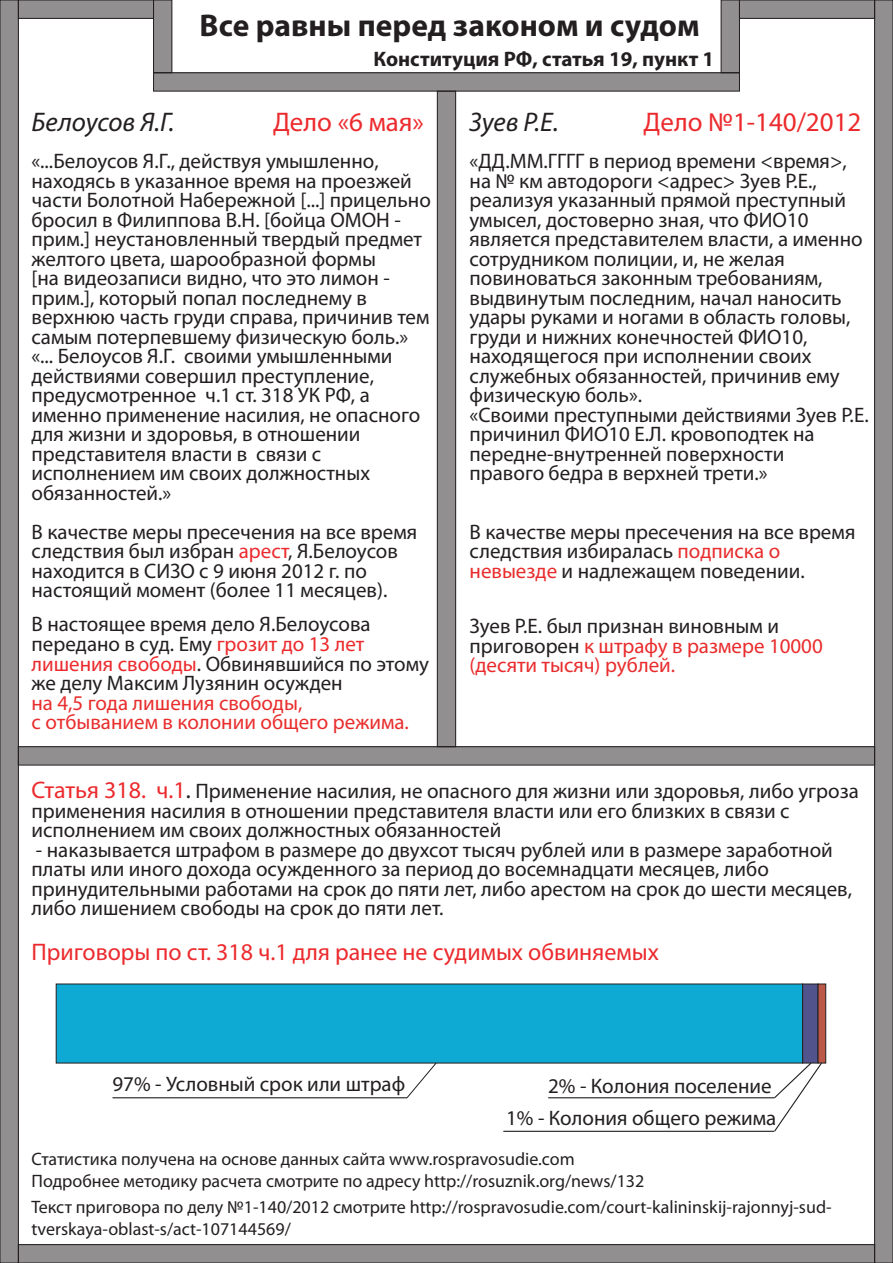
<style>
.page{position:relative;width:893px;height:1263px;background:#fff}
.page>*{position:absolute;margin:0;border:0;box-sizing:border-box;transform-origin:0 0}
.t1{font:700 31.5px "Myriad Pro";color:#231f20}
.t2{font:27px "Myriad Pro";color:#ec2a2d}
.t3{font:italic 27px "Myriad Pro";color:#231f21}
.t4{font:24px "Myriad Pro";color:#ec2a2d}
.t5{font:21px/19.5px "Myriad Pro";color:#231f20}
.t6{font:21px/19.5px "Myriad Pro";color:#e92c2d}
.t7{font:21px/19.5px "Myriad Pro";color:#e82e2d}
.t8{font:700 21px "Myriad Pro";color:#231f20}
.t9{font:18px/21.6px "Myriad Pro";color:#231f20}
.s1{color:#252122}
.s2{color:#ec2a2d}
.s3{color:#e92c2d}
.s4{color:#231f20}
.s5{font-size:24px;color:#ec2a2d}
.s6{font-size:24px}
</style>
<div class="page">
<div style="left:154px;top:0;width:18px;height:73px;background:#918f90"></div>
<div style="left:153px;top:0;width:19px;height:73px;border:1px solid #231f20"></div>
<div style="left:721px;top:0;width:18px;height:73px;background:#918f90"></div>
<div style="left:721px;top:0;width:19px;height:73px;border:1px solid #231f20"></div>
<div style="left:154px;top:73px;width:585px;height:18px;background:#918f90"></div>
<div style="left:18px;top:747px;width:857px;height:18px;background:#918f90"></div>
<div style="left:18px;top:746px;width:857px;height:19px;border:1px solid #231f20"></div>
<div style="left:437px;top:91px;width:19px;height:656px;background:#918f90"></div>
<div style="left:437px;top:91px;width:19px;height:656px;border:1px solid #231f20"></div>
<div style="left:0;top:0;width:18px;height:1263px;background:#918f90"></div>
<div style="left:0;top:0;width:19px;height:1263px;border:1px solid #231f20"></div>
<div style="left:875px;top:0;width:18px;height:1263px;background:#918f90"></div>
<div style="left:874px;top:0;width:19px;height:1263px;border:1px solid #231f20"></div>
<div style="left:18px;top:0;width:136px;height:18px;background:#918f8f"></div>
<div style="left:18px;top:0;width:136px;height:19px;border:1px solid #231f20"></div>
<div style="left:739px;top:0;width:136px;height:18px;background:#918f90"></div>
<div style="left:739px;top:0;width:136px;height:19px;border:1px solid #231f20"></div>
<div style="left:18px;top:1244px;width:857px;height:19px;background:#918f90"></div>
<div style="left:18px;top:1244px;width:857px;height:19px;border:1px solid #231f20"></div>
<div style="left:56px;top:983px;width:747px;height:80px;background:#0eaad3"></div>
<div style="left:802px;top:983px;width:16px;height:80px;background:#51548c;border:1px solid #231f20"></div>
<div style="left:818px;top:983px;width:8px;height:80px;background:#bc5847;border:1px solid #231f20"></div>
<hr style="left:112px;top:1097px;width:295px;height:1px;background:#231f20">
<hr style="left:548px;top:1097px;width:226px;height:1px;background:#231f20">
<hr style="left:503px;top:1131px;width:271px;height:1px;background:#231f20">
<svg style="left:773px;top:1061px;width:50px;height:71px"></svg>
<svg style="left:406px;top:1062px;width:31px;height:37px"></svg>
<h1 class="t1" style="left:200px;top:5px;width:502px">Все равны перед законом и судом</h1>
<p class="t8" style="left:374px;top:45px;width:342px">Конституция РФ, статья 19, пункт 1</p>
<p class="t3" style="left:32px;top:105px;width:145px">Белоусов Я.Г.</p>
<p class="t5" style="left:32px;top:151px;width:401px">«...Белоусов Я.Г., действуя умышленно, находясь в указанное время на проезжей части Болотной Набережной [...] прицельно бросил в Филиппова В.Н. [бойца ОМОН - прим.] неустановленный твердый предмет желтого цвета, шарообразной формы<br>[на видеозаписи видно, что это лимон - прим.], который попал последнему в верхнюю часть груди справа, причинив тем самым потерпевшему <span class="s1">физическую боль.</span>» «... Белоусов Я.Г. своими умышленными действиями совершил преступление, предусмотренное ч.1 ст. 318 УК РФ, а именно применение насилия, не опасного для жизни и здоровья, в отношении представителя власти в связи с исполнением им своих должностных обязанностей.»</p>
<p class="t5" style="left:32px;top:522px;width:387px">В качестве меры пресечения на все время следствия был избран <span class="s2">арест</span>, Я.Белоусов находится в СИЗО с 9 июня 2012 г. по настоящий момент (более 11 месяцев).</p>
<p class="t2" style="left:273px;top:105px;width:152px">Дело «6 мая»</p>
<p class="t5" style="left:32px;top:614px;width:399px">В настоящее время дело Я.Белоусова передано в суд. Ему <span class="s2">грозит до 13 лет лишения свободы</span>. Обвинявшийся по этому же делу Максим Лузянин осужден</p>
<p class="t7" style="left:32px;top:692px;width:379px">на 4,5 года лишения свободы,<br>с отбыванием в колонии общего режима.</p>
<p class="t3" style="left:470px;top:105px;width:91px">Зуев Р.Е.</p>
<p class="t2" style="left:643px;top:105px;width:219px">Дело №1-140/2012</p>
<p class="t5" style="left:470px;top:151px;width:401px">«ДД.ММ.ГГГГ в период времени &lt;время&gt;, на № км автодороги &lt;адрес&gt; Зуев Р.Е., реализуя указанный прямой преступный умысел, достоверно зная, что ФИО10 является представителем власти, а именно сотрудником полиции, и, не желая повиноваться законным требованиям, выдвинутым последним, начал наносить удары руками и ногами в область головы, груди и нижних конечностей ФИО10, находящегося при исполнении своих служебных обязанностей, причинив ему физическую боль».<br>«Своими преступными действиями Зуев Р.Е. причинил ФИО10 Е.Л. кровоподтек на передне-внутренней поверхности<br>правого бедра в верхней трети.»</p>
<p class="t5" style="left:470px;top:522px;width:387px">В качестве меры пресечения на все время следствия избиралась <span class="s3">подписка о невыезде</span> и надлежащем поведении.</p>
<p class="t6" style="left:470px;top:616px;width:355px"><span class="s4">Зуев Р.Е. был признан виновным и приговорен</span> к штрафу в размере 10000 (десяти тысяч) рублей.</p>
<p class="t5" style="left:31px;top:781px;width:829px"><span class="s5">Статья 318. ч.1</span><span class="s6">.</span> Применение насилия, не опасного для жизни или здоровья, либо угроза применения насилия в отношении представителя власти или его близких в связи с исполнением им своих должностных обязанностей</p>
<p class="t5" style="left:31px;top:839px;width:822px">- наказывается штрафом в размере до двухсот тысяч рублей или в размере заработной платы или иного дохода осужденного за период до восемнадцати месяцев, либо принудительными работами на срок до пяти лет, либо арестом на срок до шести месяцев, либо лишением свободы на срок до пяти лет.</p>
<p class="t4" style="left:32px;top:937px;width:629px">Приговоры по ст. 318 ч.1 для ранее не судимых обвиняемых</p>
<p class="t5" style="left:112px;top:1073px;width:294px">97% - Условный срок или штраф</p>
<p class="t5" style="left:548px;top:1075px;width:225px">2% - Колония поселение</p>
<p class="t5" style="left:506px;top:1108px;width:271px">1% - Колония общего режима</p>
<p class="t9" style="left:32px;top:1148px;width:614px">Статистика получена на основе данных сайта www.rospravosudie.com<br>Подробнее методику расчета смотрите по адресу http://rosuznik.org/news/132</p>
<p class="t9" style="left:32px;top:1196px;width:802px">Текст приговора по делу №1-140/2012 смотрите http://rospravosudie.com/court-kalininskij-rajonnyj-sud&shy;tverskaya-oblast-s/act-107144569/</p>
</div>
